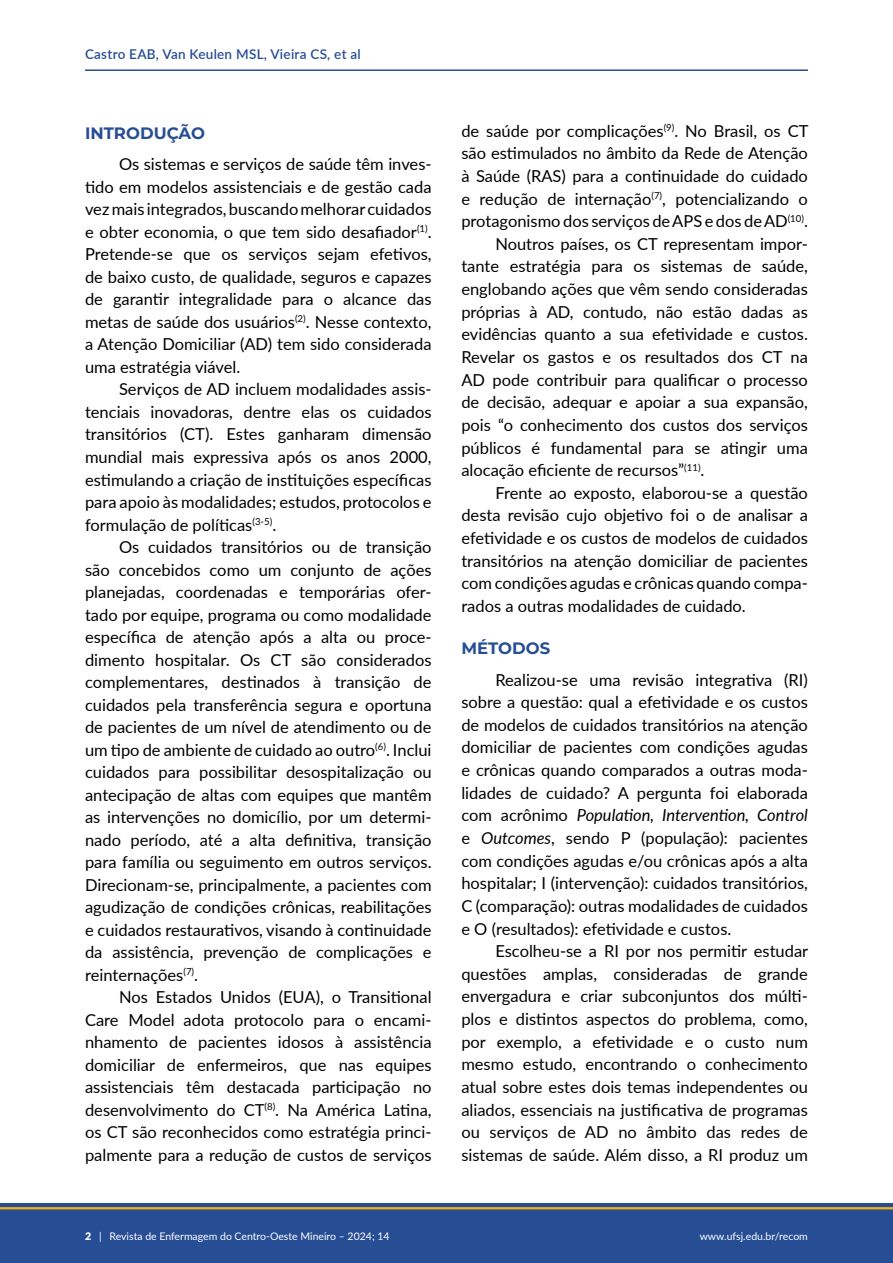
<style>
.page{position:relative;width:893px;height:1263px;background:#fff}
.page>*{position:absolute;margin:0;border:0;box-sizing:border-box;transform-origin:0 0}
.TXT{font:16.5px/22.5px "Lato";color:#000;text-align:justify}
.SUB1{font:700 16.5px "Montserrat";color:#274d95}
.t1{font:600 13.5px "Lato";letter-spacing:.02em;color:#274d95}
.t2{font:10.5px "Lato";color:#fff}
.s1{font-style:italic}
.s2{font-weight:900}
</style>
<div class="page">
<div style="left:0;top:1203px;width:893px;height:60px;background:#274d95"></div>
<hr style="left:0;top:1207px;width:893px;height:2px;background:#ffb011">
<hr style="left:85px;top:69px;width:723px;height:2px;background:#274d95">
<p class="t1" style="left:85px;top:44px;width:277px">Castro EAB, Van Keulen MSL, Vieira CS, et al</p>
<p class="SUB1" style="left:85px;top:122px;width:121px">INTRODUÇÃO</p>
<p class="TXT" style="left:85px;top:152px;width:348px;text-indent:34px">Os sistemas e serviços de saúde têm inves&shy;tido em modelos assistenciais e de gestão cada vez mais integrados, buscando melhorar cuidados e obter economia, o que tem sido desafiador<sup>(1)</sup>.<br>Pretende-se que os serviços sejam efetivos, de baixo custo, de qualidade, seguros e capazes de garantir integralidade para o alcance das metas de saúde dos usuários<sup>(2)</sup>. Nesse contexto, a Atenção Domiciliar (AD) tem sido considerada uma estratégia viável.</p>
<p class="TXT" style="left:85px;top:377px;width:348px;text-indent:34px">Serviços de AD incluem modalidades assis&shy;tenciais inovadoras, dentre elas os cuidados transitórios (CT). Estes ganharam dimensão mundial mais expressiva após os anos 2000, estimulando a criação de instituições específicas para apoio às modalidades; estudos, protocolos e formulação de políticas<sup>(3-5)</sup>.</p>
<p class="TXT" style="left:85px;top:535px;width:348px;text-indent:34px">Os cuidados transitórios ou de transição são concebidos como um conjunto de ações planejadas, coordenadas e temporárias ofer&shy;tado por equipe, programa ou como modalidade específica de atenção após a alta ou proce&shy;dimento hospitalar. Os CT são considerados complementares, destinados à transição de cuidados pela transferência segura e oportuna de pacientes de um nível de atendimento ou de um tipo de ambiente de cuidado ao outro<sup>(6)</sup>. Inclui cuidados para possibilitar desospitalização ou antecipação de altas com equipes que mantêm as intervenções no domicílio, por um determi&shy;nado período, até a alta definitiva, transição para família ou seguimento em outros serviços.<br>Direcionam-se, principalmente, a pacientes com agudização de condições crônicas, reabilitações e cuidados restaurativos, visando à continuidade da assistência, prevenção de complicações e reinternações<sup>(7)</sup>.</p>
<p class="TXT" style="left:85px;top:985px;width:348px;text-indent:34px">Nos Estados Unidos (EUA), o Transitional Care Model adota protocolo para o encami&shy;nhamento de pacientes idosos à assistência domiciliar de enfermeiros, que nas equipes assistenciais têm destacada participação no desenvolvimento do CT<sup>(8)</sup>. Na América Latina, os CT são reconhecidos como estratégia princi&shy;palmente para a redução de custos de serviços</p>
<p class="TXT" style="left:461px;top:119px;width:349px">de saúde por complicações<sup>(9)</sup>. No Brasil, os CT são estimulados no âmbito da Rede de Atenção à Saúde (RAS) para a continuidade do cuidado e redução de internação<sup>(7)</sup>, potencializando o protagonismo dos serviços de APS e dos de AD<sup>(10)</sup>.</p>
<p class="TXT" style="left:461px;top:232px;width:348px;text-indent:34px">Noutros países, os CT representam impor&shy;tante estratégia para os sistemas de saúde, englobando ações que vêm sendo consideradas próprias à AD, contudo, não estão dadas as evidências quanto a sua efetividade e custos.<br>Revelar os gastos e os resultados dos CT na AD pode contribuir para qualificar o processo de decisão, adequar e apoiar a sua expansão, pois “o conhecimento dos custos dos serviços públicos é fundamental para se atingir uma alocação eficiente de recursos”<sup>(11)</sup>.</p>
<p class="TXT" style="left:461px;top:481px;width:348px;text-indent:34px">Frente ao exposto, elaborou-se a questão desta revisão cujo objetivo foi o de analisar a efetividade e os custos de modelos de cuidados transitórios na atenção domiciliar de pacientes com condições agudas e crônicas quando compa&shy;rados a outras modalidades de cuidado.</p>
<p class="SUB1" style="left:461px;top:637px;width:90px">MÉTODOS</p>
<p class="TXT" style="left:461px;top:667px;width:348px;text-indent:34px">Realizou-se uma revisão integrativa (RI) sobre a questão: qual a efetividade e os custos de modelos de cuidados transitórios na atenção domiciliar de pacientes com condições agudas e crônicas quando comparados a outras moda&shy;lidades de cuidado? A pergunta foi elaborada com acrônimo <span class="s1">Population, Intervention, Control </span>e <span class="s1">Outcomes</span>, sendo P (população): pacientes com condições agudas e/ou crônicas após a alta hospitalar; I (intervenção): cuidados transitórios, C (comparação): outras modalidades de cuidados e O (resultados): efetividade e custos.</p>
<p class="TXT" style="left:461px;top:939px;width:348px;text-indent:34px">Escolheu-se a RI por nos permitir estudar questões amplas, consideradas de grande envergadura e criar subconjuntos dos múlti&shy;plos e distintos aspectos do problema, como, por exemplo, a efetividade e o custo num mesmo estudo, encontrando o conhecimento atual sobre estes dois temas independentes ou aliados, essenciais na justificativa de programas ou serviços de AD no âmbito das redes de sistemas de saúde. Além disso, a RI produz um</p>
<p class="t2" style="left:85px;top:1228px;width:306px"><span class="s2">2</span> | Revista de Enfermagem do Centro-Oeste Mineiro – 2024; 14</p>
<p class="t2" style="left:700px;top:1228px;width:110px">www.ufsj.edu.br/recom</p>
</div>
